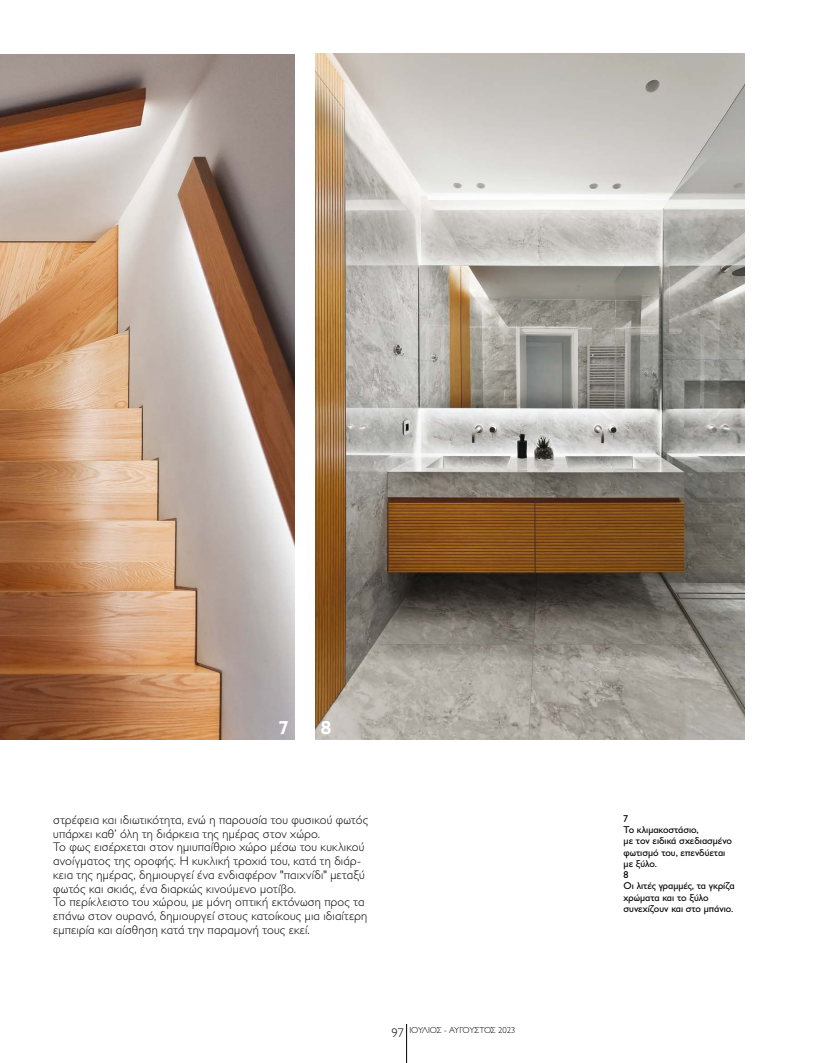
<style>
.page{position:relative;width:815px;height:1063px;background:#fff}
.page>*{position:absolute;margin:0;border:0;box-sizing:border-box;transform-origin:0 0}
.t1{font:600 18.75px "Kabel ITC Hel";color:#fff}
.t2{font:300 12.5px/13.8px "Gill Sans Hel";letter-spacing:.015em;color:#000}
.t3{font:10px/11.2px "Gill Sans Hel";color:#000}
.t4{font:300 8.75px "Gill Sans Hel";color:#000}
.s1{font-size:12.5px}
</style>
<div class="page">
<hr style="left:406px;top:1024px;width:1px;height:39px;background:#000">
<img style="left:315px;top:54px;width:429px;height:686px">
<img style="left:0;top:54px;width:294px;height:685px">
<h1 class="t1" style="left:278px;top:717px;width:12px">7</h1>
<h1 class="t1" style="left:321px;top:717px;width:12px">8</h1>
<p class="t2" style="left:53px;top:813px;width:317px">στρέφεια και ιδιωτικότητα, ενώ η παρουσία του φυσικού φωτός υπάρχει καθ’ όλη τη διάρκεια της ημέρας στον χώρο.<br>Το φως εισέρχεται στον ημιυπαίθριο χώρο μέσω του κυκλικού ανοίγματος της οροφής. Η κυκλική τροχιά του, κατά τη διάρ&shy;κεια της ημέρας, δημιουργεί ένα ενδιαφέρον "παιχνίδι" μεταξύ φωτός και σκιάς, ένα διαρκώς κινούμενο μοτίβο.<br>Το περίκλειστο του χώρου, με μόνη οπτική εκτόνωση προς τα επάνω στον ουρανό, δημιουργεί στους κατοίκους μια ιδιαίτερη εμπειρία και αίσθηση κατά την παραμονή τους εκεί.</p>
<p class="t4" style="left:392px;top:1025px;width:125px"><span class="s1">97</span> ΙΟΥΛΙΟΣ - ΑΥΓΟΥΣΤΟΣ 2023</p>
<p class="t3" style="left:624px;top:813px;width:112px">7<br>Το κλιμακοστάσιο,<br>με τον ειδικά σχεδιασμένο φωτισμό του, επενδύεται με ξύλο.<br>8<br>Οι λιτές γραμμές, τα γκρίζα χρώματα και το ξύλο συνεχίζουν και στο μπάνιο.</p>
</div>
